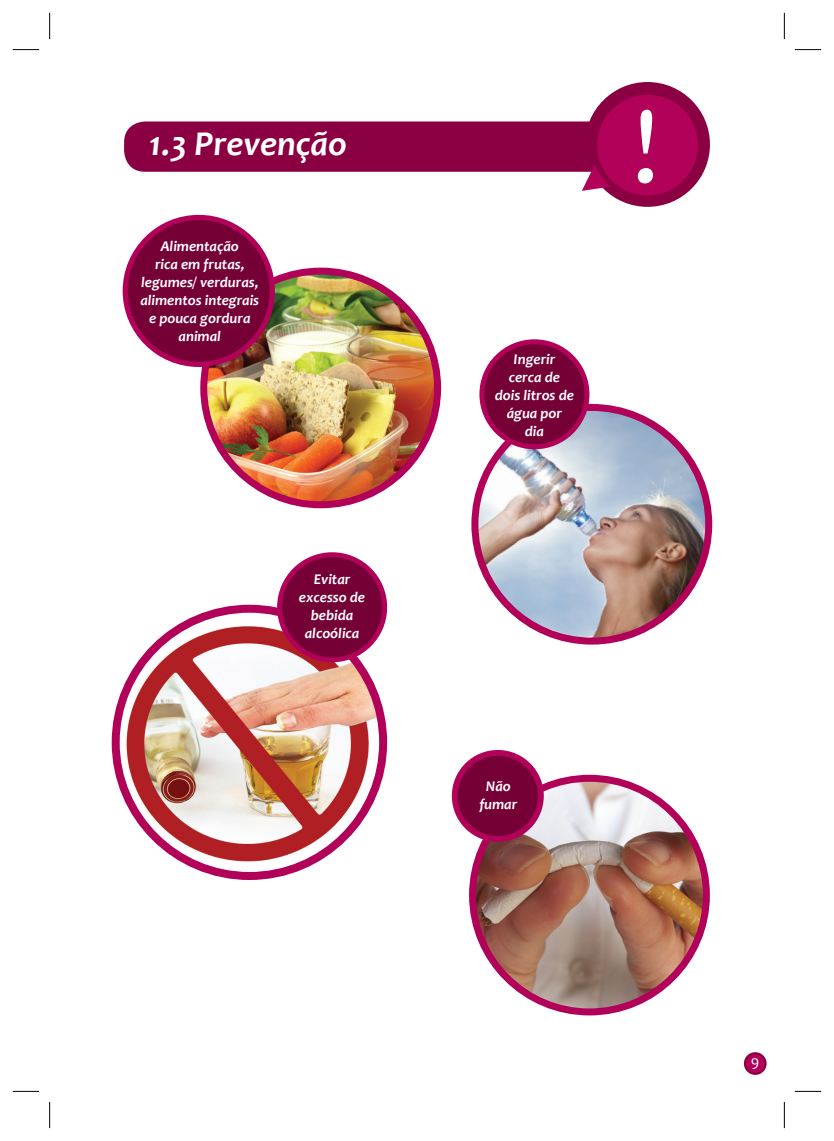
<style>
.page{position:relative;width:834px;height:1141px;background:#fff}
.page>*{position:absolute;margin:0;border:0;box-sizing:border-box;transform-origin:0 0}
.t1{font:113.75px "Candara";color:#fff}
.t2{font:italic 700 35px "Candara";color:#fff}
.t3{font:15.4px "Candara";color:#fff}
.t4{font:italic 700 14.88px/17.8px "Candara";color:#fff;text-align:center}
</style>
<div class="page">
<svg style="left:743px;top:1052px;width:23px;height:23px"></svg>
<svg style="left:744px;top:1053px;width:21px;height:21px"></svg>
<img style="left:204px;top:271px;width:233px;height:234px;border-radius:117px">
<div style="left:200px;top:268px;width:241px;height:240px;border:7px solid #b10159;border-radius:50%"></div>
<img style="left:475px;top:407px;width:233px;height:234px">
<div style="left:471px;top:404px;width:241px;height:241px;border:7px solid #b10159;border-radius:50%"></div>
<img style="left:116px;top:626px;width:267px;height:236px">
<div style="left:112px;top:605px;width:275px;height:275px;border:8px solid #b10159;border-radius:50%"></div>
<img style="left:472px;top:778px;width:234px;height:234px;border-radius:117px">
<div style="left:469px;top:775px;width:240px;height:240px;border:7px solid #b10159;border-radius:50%"></div>
<div style="left:125px;top:217px;width:147px;height:147px;background:#750035;border-radius:50%"></div>
<div style="left:123px;top:215px;width:152px;height:152px;border:5px solid #b10159;border-radius:50%"></div>
<div style="left:482px;top:342px;width:105px;height:105px;background:#750035;border-radius:50%"></div>
<div style="left:479px;top:339px;width:110px;height:110px;border:5px solid #b10159;border-radius:50%"></div>
<div style="left:279px;top:555px;width:105px;height:105px;background:#750035;border-radius:50%"></div>
<div style="left:277px;top:552px;width:110px;height:110px;border:5px solid #b10159;border-radius:50%"></div>
<div style="left:454px;top:753px;width:86px;height:86px;background:#750035;border-radius:50%"></div>
<div style="left:451px;top:750px;width:92px;height:92px;border:6px solid #b10159;border-radius:50%"></div>
<div style="left:124px;top:121px;width:489px;height:51px;background:#8b0043;border-radius:21px"></div>
<div style="left:585px;top:82px;width:124px;height:125px;background:#8b0043;border-radius:50%"></div>
<svg style="left:581px;top:88px;width:123px;height:115px"></svg>
<svg style="left:13px;top:49px;width:26px;height:1px"></svg>
<svg style="left:794px;top:49px;width:27px;height:1px"></svg>
<svg style="left:13px;top:1091px;width:26px;height:1px"></svg>
<svg style="left:794px;top:1091px;width:27px;height:1px"></svg>
<svg style="left:49px;top:13px;width:1px;height:26px"></svg>
<svg style="left:49px;top:1102px;width:1px;height:26px"></svg>
<svg style="left:783px;top:13px;width:1px;height:26px"></svg>
<svg style="left:783px;top:1102px;width:1px;height:26px"></svg>
<h2 class="t2" style="left:149px;top:122px;width:199px">1.3 Prevenção</h2>
<p class="t4" style="left:140px;top:237px;width:120px">Alimentação<br>rica em frutas, legumes/ verduras, alimentos integrais e pouca gordura animal</p>
<p class="t4" style="left:299px;top:570px;width:68px">Evitar excesso de bebida alcoólica</p>
<h1 class="t1" style="left:631px;top:75px;width:30px">!</h1>
<p class="t4" style="left:494px;top:350px;width:81px">Ingerir<br>cerca de dois litros de água por<br>dia</p>
<p class="t4" style="left:479px;top:777px;width:39px">Não fumar</p>
<p class="t3" style="left:750px;top:1051px;width:10px">9</p>
</div>
